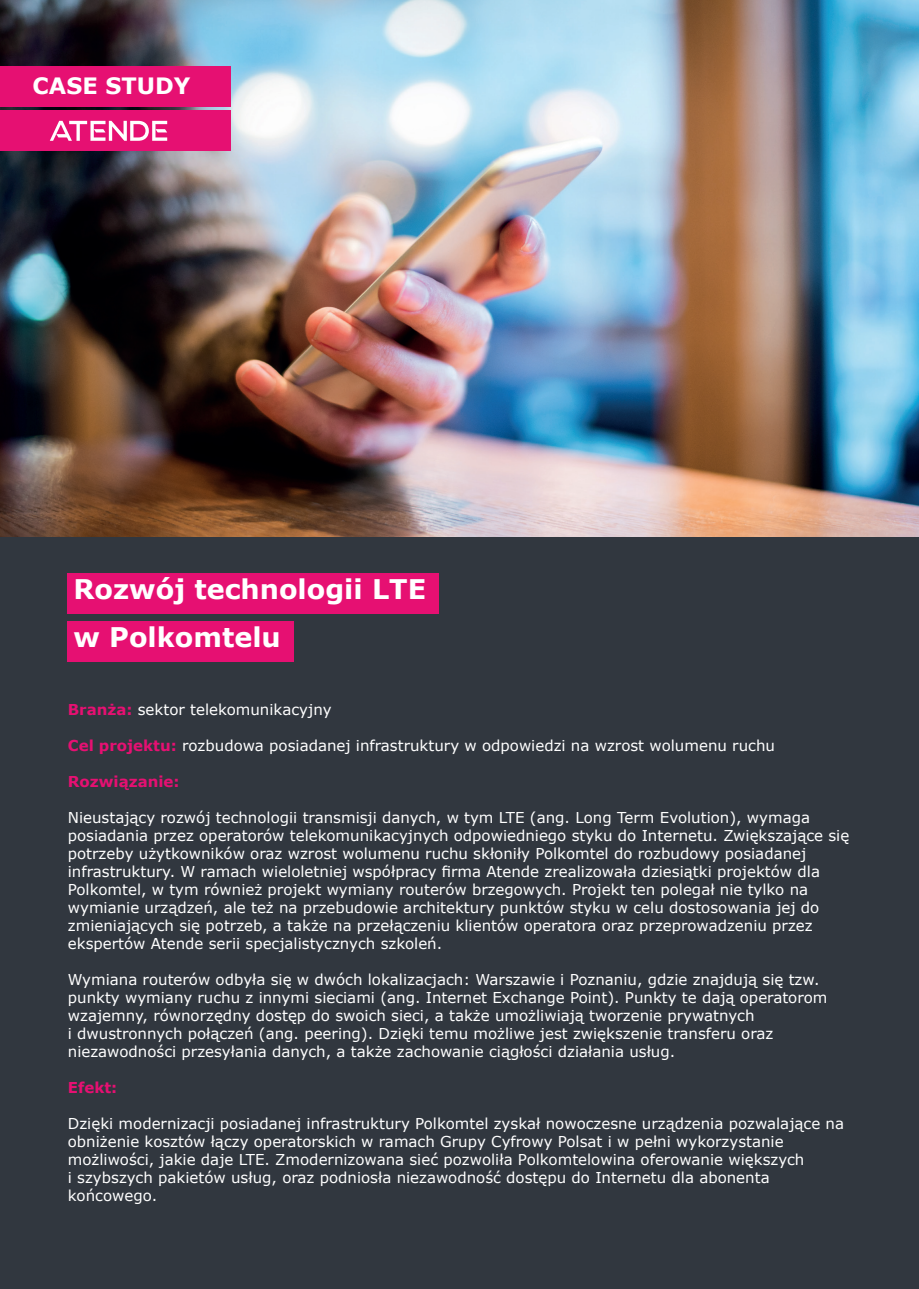
<style>
.page{position:relative;width:919px;height:1289px;background:#fff}
.page>*{position:absolute;margin:0;border:0;box-sizing:border-box;transform-origin:0 0}
.t1{font:700 27px/48px "Verdana";color:#fff}
.t2{font:700 22.5px "Verdana";color:#fff}
.t3{font:15px/18px "Verdana";color:#fff}
.t4{font:700 15px "Verdana";color:#e61072}
.s1{font-weight:700;color:#e61072}
</style>
<div class="page">
<div style="left:0;top:536px;width:918px;height:752px;background:#31373f"></div>
<img style="left:0;top:0;width:918px;height:536px">
<div style="left:67px;top:573px;width:371px;height:40px;background:#e61072"></div>
<div style="left:67px;top:621px;width:226px;height:40px;background:#e61072"></div>
<div style="left:0;top:67px;width:230px;height:40px;background:#e61072"></div>
<div style="left:0;top:111px;width:230px;height:40px;background:#e61072"></div>
<svg style="left:50px;top:121px;width:117px;height:20px"></svg>
<h2 class="t2" style="left:33px;top:70px;width:159px">CASE STUDY</h2>
<h1 class="t1" style="left:73px;top:564px;width:354px">Rozwój technologii LTE w Polkomtelu</h1>
<p class="t3" style="left:68px;top:700px;width:265px"><span class="s1">Branża:</span> sektor telekomunikacyjny</p>
<p class="t3" style="left:68px;top:736px;width:708px"><span class="s1">Cel projektu:</span> rozbudowa posiadanej infrastruktury w odpowiedzi na wzrost wolumenu ruchu</p>
<p class="t4" style="left:68px;top:771px;width:113px">Rozwiązanie:</p>
<p class="t3" style="left:68px;top:808px;width:783px">Nieustający rozwój technologii transmisji danych, w tym LTE (ang. Long Term Evolution), wymaga posiadania przez operatorów telekomunikacyjnych odpowiedniego styku do Internetu. Zwiększające się potrzeby użytkowników oraz wzrost wolumenu ruchu skłoniły Polkomtel do rozbudowy posiadanej infrastruktury. W ramach wieloletniej współpracy firma Atende zrealizowała dziesiątki projektów dla Polkomtel, w tym również projekt wymiany routerów brzegowych. Projekt ten polegał nie tylko na wymianie urządzeń, ale też na przebudowie architektury punktów styku w celu dostosowania jej do zmieniających się potrzeb, a także na przełączeniu klientów operatora oraz przeprowadzeniu przez ekspertów Atende serii specjalistycznych szkoleń.</p>
<p class="t3" style="left:68px;top:970px;width:761px">Wymiana routerów odbyła się w dwóch lokalizacjach: Warszawie i Poznaniu, gdzie znajdują się tzw. punkty wymiany ruchu z innymi sieciami (ang. Internet Exchange Point). Punkty te dają operatorom wzajemny, równorzędny dostęp do swoich sieci, a także umożliwiają tworzenie prywatnych<br>i dwustronnych połączeń (ang. peering). Dzięki temu możliwe jest zwiększenie transferu oraz niezawodności przesyłania danych, a także zachowanie ciągłości działania usług.</p>
<p class="t4" style="left:68px;top:1077px;width:51px">Efekt:</p>
<p class="t3" style="left:68px;top:1114px;width:777px">Dzięki modernizacji posiadanej infrastruktury Polkomtel zyskał nowoczesne urządzenia pozwalające na obniżenie kosztów łączy operatorskich w ramach Grupy Cyfrowy Polsat i w pełni wykorzystanie możliwości, jakie daje LTE. Zmodernizowana sieć pozwoliła Polkomtelowina oferowanie większych<br>i szybszych pakietów usług, oraz podniosła niezawodność dostępu do Internetu dla abonenta końcowego.</p>
</div>
